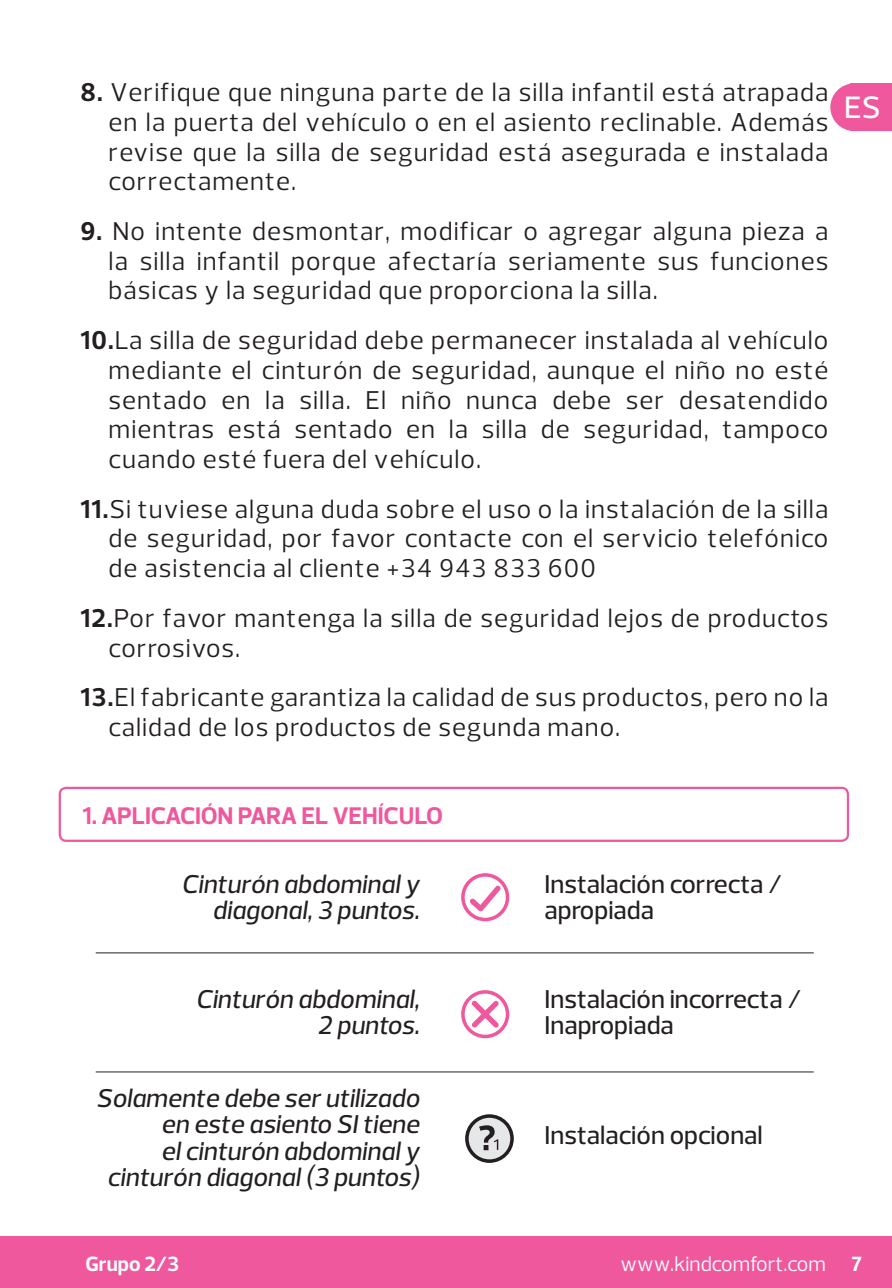
<style>
.page{position:relative;width:892px;height:1288px;background:#fff}
.page>*{position:absolute;margin:0;border:0;box-sizing:border-box;transform-origin:0 0}
.t1{font:500 31.5px "Prelo";color:#fff}
.t2{font:26.25px/29.8px "Prelo";letter-spacing:.04em;color:#231f20;text-align:justify}
.t3{font:italic 500 26.25px/26.2px "Prelo";color:#231f20;text-align:right}
.t4{font:500 26.25px "Prelo";color:#231f20}
.t5{font:700 24.5px "Prelo";letter-spacing:-.01em;color:#ef589c}
.t6{font:21px "Prelo";color:#fff}
.t7{font:700 21px "Prelo";color:#fff}
.s1{font-weight:700}
</style>
<div class="page">
<div style="left:0;top:1236px;width:891px;height:52px;background:#ef589c"></div>
<div style="left:59px;top:787px;width:789px;height:55px;border:2px solid #ef589c;border-radius:6px"></div>
<svg style="left:461px;top:873px;width:48px;height:48px"></svg>
<svg style="left:461px;top:990px;width:48px;height:48px"></svg>
<hr style="left:96px;top:952px;width:717px;height:1px;background:#231f20">
<hr style="left:96px;top:1071px;width:717px;height:2px;background:#231f20">
<svg style="left:465px;top:1114px;width:48px;height:49px"></svg>
<div style="left:849px;top:83px;width:42px;height:48px;background:#ef589c"></div>
<div style="left:830px;top:83px;width:47px;height:48px;background:#ef589c;border-radius:50%"></div>
<p class="t2" style="left:109px;top:78px;width:721px;text-indent:-28px"><span class="s1">8.</span> Verifique que ninguna parte de la silla infantil está atrapada en la puerta del vehículo o en el asiento reclinable. Además revise que la silla de seguridad está asegurada e instalada correctamente.</p>
<p class="t2" style="left:109px;top:216px;width:721px;text-indent:-28px"><span class="s1">9.</span> No intente desmontar, modificar o agregar alguna pieza a la silla infantil porque afectaría seriamente sus funciones básicas y la seguridad que proporciona la silla.</p>
<p class="t2" style="left:109px;top:326px;width:720px;text-indent:-28px"><span class="s1">10.</span>La silla de seguridad debe permanecer instalada al vehículo mediante el cinturón de seguridad, aunque el niño no esté sentado en la silla. El niño nunca debe ser desatendido mientras está sentado en la silla de seguridad, tampoco cuando esté fuera del vehículo.</p>
<p class="t2" style="left:109px;top:494px;width:721px;text-indent:-28px"><span class="s1">11.</span>Si tuviese alguna duda sobre el uso o la instalación de la silla de seguridad, por favor contacte con el servicio telefónico de asistencia al cliente +34 943 833 600</p>
<p class="t2" style="left:109px;top:603px;width:721px;text-indent:-28px"><span class="s1">12.</span>Por favor mantenga la silla de seguridad lejos de productos corrosivos.</p>
<p class="t2" style="left:109px;top:683px;width:721px;text-indent:-28px"><span class="s1">13.</span>El fabricante garantiza la calidad de sus productos, pero no la calidad de los productos de segunda mano.</p>
<p class="t1" style="left:843px;top:88px;width:38px">ES</p>
<p class="t5" style="left:82px;top:801px;width:362px">1. APLICACIÓN PARA EL VEHÍCULO</p>
<p class="t3" style="left:181px;top:871px;width:239px">Cinturón abdominal y diagonal, 3 puntos.</p>
<p class="t4" style="left:544px;top:868px;width:239px">Instalación correcta /</p>
<p class="t4" style="left:544px;top:894px;width:111px">apropiada</p>
<p class="t3" style="left:196px;top:986px;width:225px">Cinturón abdominal,</p>
<p class="t3" style="left:317px;top:1012px;width:103px">2 puntos.</p>
<p class="t3" style="left:96px;top:1085px;width:324px">Solamente debe ser utilizado en este asiento SI tiene<br>el cinturón abdominal y cinturón diagonal (3 puntos)</p>
<p class="t4" style="left:544px;top:983px;width:258px">Instalación incorrecta /</p>
<p class="t4" style="left:544px;top:1009px;width:131px">Inapropiada</p>
<p class="t4" style="left:544px;top:1119px;width:220px">Instalación opcional</p>
<p class="t7" style="left:85px;top:1251px;width:95px">Grupo 2/3</p>
<p class="t6" style="left:620px;top:1251px;width:207px">www.kindcomfort.com</p>
<p class="t7" style="left:851px;top:1251px;width:12px">7</p>
</div>
